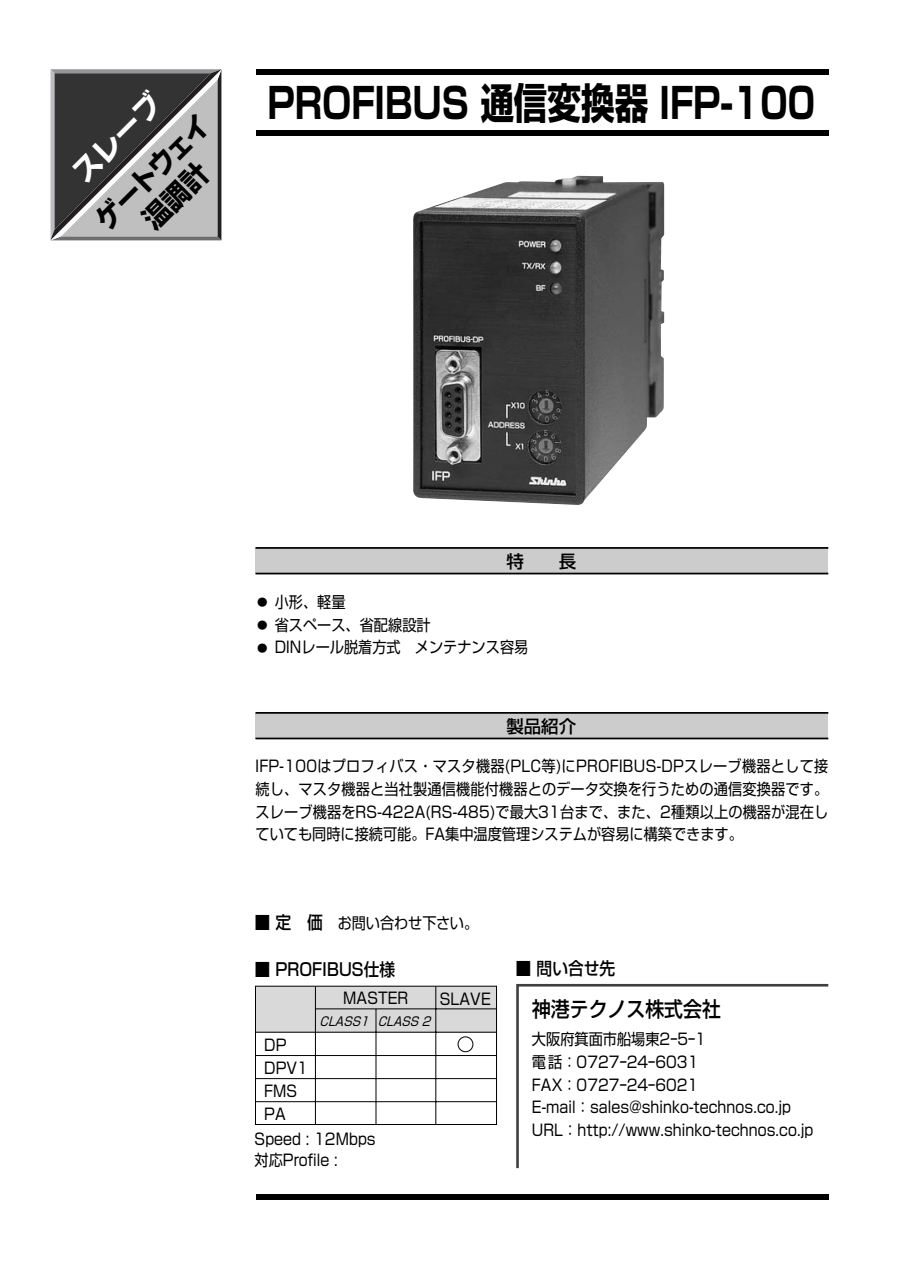
<style>
.page{position:relative;width:903px;height:1274px;background:#fff}
.page>*{position:absolute;margin:0;border:0;box-sizing:border-box;transform-origin:0 0}
.t1{font:700 42px "Shin Go";color:#000;scale:.8 1}
.t2{font:700 28px/33.2px "Shin Go";color:#000;text-align:center;scale:.95 1}
.t3{font:700 28px "Shin Go";color:#fff}
.t4{font:500 21px "Shin Go";color:#000;scale:.9 1}
.t5{font:500 17.5px "Shin Go";color:#000;scale:.9 1}
.t6{font:500 17.5px "Shin Go";color:#000}
.t7{font:15.75px/22.8px "Shin Go";color:#000;scale:.9 1}
.t8{font:italic 12.25px "Shin Go";color:#000;scale:.9 1}
.t9{font:10.5px/22.8px "Shin Go";color:#000;text-align:justify}
</style>
<div class="page">
<div style="left:256px;top:548px;width:572px;height:25px;background:#ccc"></div>
<hr style="left:256px;top:573px;width:572px;height:1px;background:#000">
<hr style="left:256px;top:547px;width:572px;height:2px;background:#000">
<div style="left:256px;top:713px;width:572px;height:25px;background:#ccc"></div>
<hr style="left:256px;top:738px;width:572px;height:1px;background:#000">
<hr style="left:256px;top:712px;width:572px;height:2px;background:#000">
<div style="left:256px;top:986px;width:241px;height:46px;background:#d9d9d9"></div>
<svg style="left:50px;top:69px;width:171px;height:171px;background:#7c7c7c"></svg>
<div style="left:256px;top:69px;width:573px;height:6px;background:#000"></div>
<div style="left:256px;top:130px;width:573px;height:6px;background:#000"></div>
<div style="left:256px;top:1194px;width:573px;height:6px;background:#000"></div>
<div style="left:255px;top:986px;width:242px;height:139px;border:1px solid #000"></div>
<hr style="left:256px;top:1032px;width:241px;height:1px;background:#000">
<hr style="left:315px;top:987px;width:1px;height:138px;background:#000">
<hr style="left:376px;top:1009px;width:1px;height:116px;background:#000">
<hr style="left:435px;top:987px;width:1px;height:138px;background:#000">
<hr style="left:315px;top:1008px;width:182px;height:1px;background:#000">
<hr style="left:256px;top:1055px;width:240px;height:1px;background:#000">
<hr style="left:256px;top:1078px;width:240px;height:1px;background:#000">
<hr style="left:256px;top:1101px;width:240px;height:1px;background:#000">
<svg style="left:516px;top:983px;width:313px;height:186px"></svg>
<div style="left:458px;top:1036px;width:15px;height:16px;border:1px solid #000;border-radius:50%"></div>
<img style="left:413px;top:176px;width:251px;height:329px">
<h2 class="t3" style="left:70px;top:169px;width:113px;rotate:-45deg">スレーブ</h2>
<h1 class="t1" style="left:268px;top:87px;width:686px">PROFIBUS 通信変換器 IFP-100</h1>
<h2 class="t2" style="left:91px;top:215px;width:157px;rotate:-45deg">ゲートウェイ温調計</h2>
<p class="t6" style="left:506px;top:554px;width:71px">特　　長</p>
<p class="t7" style="left:275px;top:592px;width:283px">小形、軽量<br>省スペース、省配線設計<br>DINレール脱着方式　メンテナンス容易</p>
<p class="t9" style="left:257px;top:592px;width:12px">● ● ●</p>
<p class="t6" style="left:506px;top:719px;width:71px">製品紹介</p>
<p class="t7" style="left:256px;top:757px;width:638px;text-align:justify">IFP-100はプロフィバス・マスタ機器(PLC等)にPROFIBUS-DPスレーブ機器として接続し、マスタ機器と当社製通信機能付機器とのデータ交換を行うための通信変換器です。スレーブ機器をRS-422A(RS-485)で最大31台まで、また、2種類以上の機器が混在していても同時に接続可能。FA集中温度管理システムが容易に構築できます。</p>
<p class="t5" style="left:255px;top:916px;width:77px">■ 定　価</p>
<p class="t5" style="left:254px;top:962px;width:158px">■ PROFIBUS仕様</p>
<p class="t5" style="left:516px;top:962px;width:112px">■ 問い合せ先</p>
<p class="t7" style="left:343px;top:988px;width:74px">MASTER</p>
<p class="t7" style="left:440px;top:989px;width:58px">SLAVE</p>
<p class="t8" style="left:320px;top:1017px;width:128px">CLASS1 CLASS 2</p>
<p class="t7" style="left:264px;top:1036px;width:50px">DP<br>DPV1<br>FMS<br>PA</p>
<p class="t7" style="left:338px;top:913px;width:158px">お問い合わせ下さい。</p>
<h3 class="t4" style="left:532px;top:1001px;width:211px">神港テクノス株式会社</h3>
<p class="t7" style="left:532px;top:1029px;width:314px">大阪府箕面市船場東2ｰ5ｰ1<br>電話：0727ｰ24ｰ6031<br>FAX：0727ｰ24ｰ6021<br>E-mail：sales@shinko-technos.co.jp<br>URL：http://www.shinko-technos.co.jp</p>
<p class="t7" style="left:255px;top:1130px;width:136px;line-height:21px">Speed : 12Mbps対応Profile :</p>
</div>
